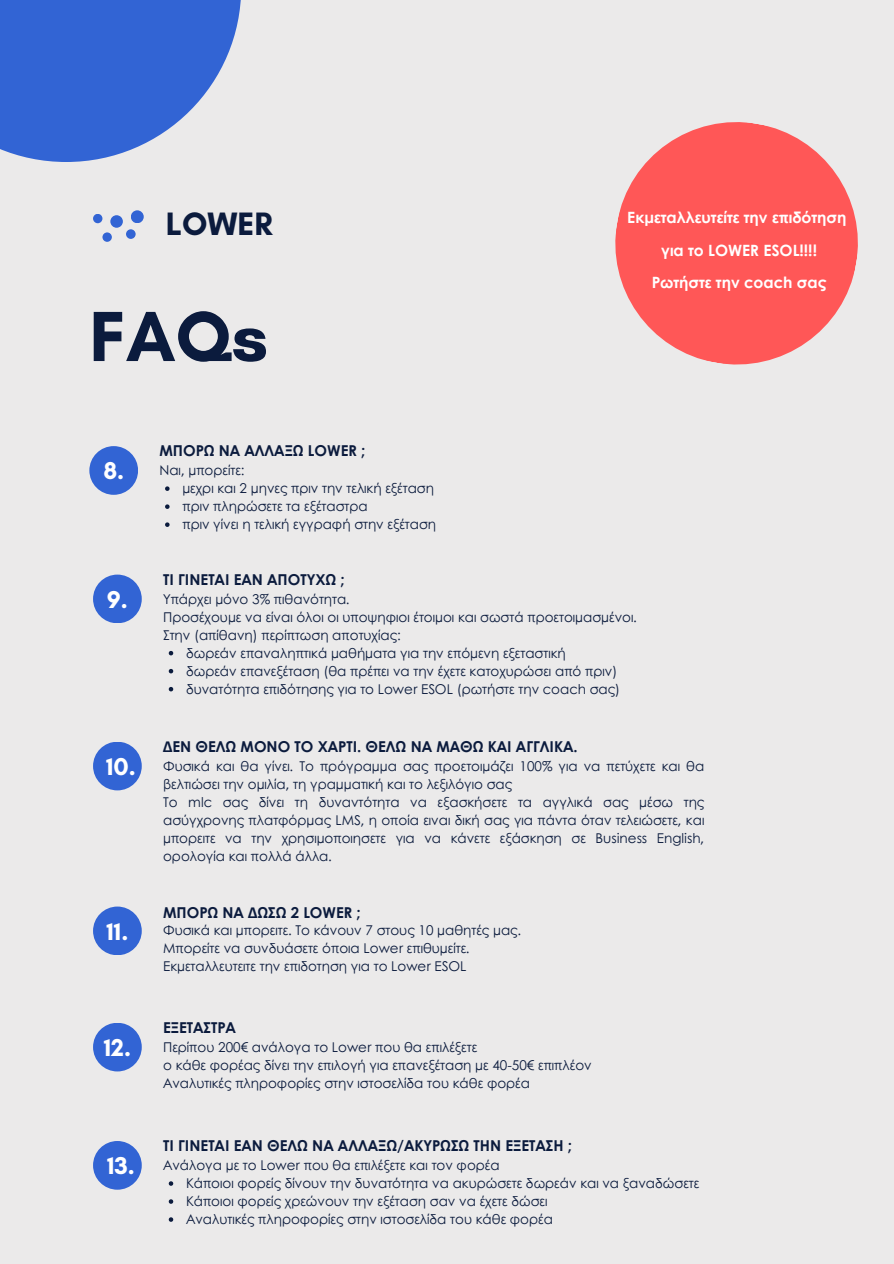
<style>
.page{position:relative;width:894px;height:1264px;background:#fff}
.page>*{position:absolute;margin:0;border:0;box-sizing:border-box;transform-origin:0 0}
.t1{font:700 72.15px "Glacial Indifference";color:#0b1b3d}
.t2{font:700 33px "Glacial Indifference";color:#0b1b3d}
.t3{font:700 24.9px "Glacial Indifference";color:#fff}
.t4{font:700 15.6px/32.7px "Century Gothic";color:#fff;text-align:center}
.t5{font:700 15px "Century Gothic";color:#0b1b3d}
.t6{font:13.5px/18px "Century Gothic";color:#0b1b3d}
</style>
<div class="page">
<div style="left:0;top:0;width:893px;height:1263px;background:#ebeaea"></div>
<div style="left:89px;top:446px;width:49px;height:49px;background:#3264d4;border-radius:50%"></div>
<div style="left:110px;top:215px;width:13px;height:13px;background:#3264d4;border-radius:50%"></div>
<svg style="left:102px;top:232px;width:10px;height:10px"></svg>
<div style="left:93px;top:214px;width:9px;height:9px;background:#3264d4;border-radius:50%"></div>
<div style="left:126px;top:229px;width:10px;height:10px;background:#3264d4;border-radius:50%"></div>
<div style="left:131px;top:210px;width:13px;height:13px;background:#3264d4;border-radius:50%"></div>
<svg style="left:0;top:0;width:241px;height:162px;fill:#3264d4"></svg>
<svg style="left:165px;top:486px;width:4px;height:5px"></svg>
<svg style="left:165px;top:504px;width:4px;height:5px"></svg>
<svg style="left:165px;top:522px;width:4px;height:5px"></svg>
<div style="left:93px;top:574px;width:49px;height:49px;background:#3264d4;border-radius:50%"></div>
<svg style="left:169px;top:651px;width:4px;height:4px"></svg>
<svg style="left:169px;top:669px;width:4px;height:4px"></svg>
<svg style="left:169px;top:687px;width:4px;height:4px"></svg>
<div style="left:93px;top:741px;width:49px;height:49px;background:#3264d4;border-radius:50%"></div>
<div style="left:93px;top:906px;width:49px;height:49px;background:#3264d4;border-radius:50%"></div>
<div style="left:93px;top:1022px;width:49px;height:49px;background:#3264d4;border-radius:50%"></div>
<div style="left:93px;top:1140px;width:49px;height:49px;background:#3264d4;border-radius:50%"></div>
<svg style="left:169px;top:1181px;width:4px;height:4px"></svg>
<svg style="left:169px;top:1199px;width:4px;height:4px"></svg>
<svg style="left:169px;top:1217px;width:4px;height:4px"></svg>
<svg style="left:615px;top:122px;width:243px;height:243px;fill:#ff5757"></svg>
<h4 class="t2" style="left:166px;top:204px;width:108px">LOWER</h4>
<h2 class="t1" style="left:89px;top:292px;width:180px">FAQs</h2>
<h1 class="t3" style="left:103px;top:455px;width:22px">8.</h1>
<p class="t5" style="left:159px;top:439px;width:207px">ΜΠΟΡΩ ΝΑ ΑΛΛΑΞΩ LOWER ;</p>
<p class="t6" style="left:159px;top:460px;width:87px">Ναι, μπορείτε:</p>
<h5 class="t6" style="left:182px;top:478px;width:253px">μεχρι και 2 μηνες πριν την τελική εξέταση</h5>
<p class="t6" style="left:182px;top:496px;width:187px">πριν πληρώσετε τα εξέταστρα</p>
<p class="t6" style="left:182px;top:514px;width:255px">πριν γίνει η τελική εγγραφή στην εξέταση</p>
<p class="t4" style="left:627px;top:200px;width:221px">Εκμεταλλευτείτε την επιδότηση για το LOWER ESOL!!!!<br>Ρωτήστε την coach σας</p>
<p class="t3" style="left:107px;top:584px;width:23px">9.</p>
<p class="t3" style="left:106px;top:751px;width:31px">10.</p>
<p class="t3" style="left:106px;top:915px;width:23px">11.</p>
<p class="t3" style="left:104px;top:1032px;width:29px">12.</p>
<p class="t3" style="left:107px;top:1150px;width:29px">13.</p>
<p class="t5" style="left:163px;top:567px;width:183px">ΤΙ ΓΙΝΕΤΑΙ ΕΑΝ ΑΠΟΤΥΧΩ ;</p>
<p class="t6" style="left:163px;top:589px;width:188px">Υπάρχει μόνο 3% πιθανότητα.</p>
<p class="t6" style="left:163px;top:607px;width:475px">Προσέχουμε να είναι όλοι οι υποψηφιοι έτοιμοι και σωστά προετοιμασμένοι.</p>
<p class="t6" style="left:163px;top:625px;width:239px">Στην (απίθανη) περίπτωση αποτυχίας:</p>
<p class="t6" style="left:186px;top:643px;width:381px">δωρεάν επαναληπτικά μαθήματα για την επόμενη εξεταστική</p>
<p class="t6" style="left:186px;top:661px;width:432px">δωρεάν επανεξέταση (θα πρέπει να την έχετε κατοχυρώσει από πριν)</p>
<p class="t6" style="left:186px;top:679px;width:435px">δυνατότητα επιδότησης για το Lower ESOL (ρωτήστε την coach σας)</p>
<p class="t5" style="left:163px;top:734px;width:416px">ΔΕΝ ΘΕΛΩ ΜΟΝΟ ΤΟ ΧΑΡΤΙ. ΘΕΛΩ ΝΑ ΜΑΘΩ ΚΑΙ ΑΓΓΛΙΚΑ.</p>
<p class="t6" style="left:163px;top:756px;width:542px">Φυσικά και θα γίνει. Το πρόγραμμα σας προετοιμάζει 100% για να πετύχετε και θα βελτιώσει την ομιλία, τη γραμματική και το λεξιλόγιο σας</p>
<p class="t6" style="left:163px;top:792px;width:542px;text-align:justify">Το mlc σας δίνει τη δυναντότητα να εξασκήσετε τα αγγλικά σας μέσω της ασύγχρονης πλατφόρμας LMS, η οποία ειναι δική σας για πάντα όταν τελειώσετε, και μπορειτε να την χρησιμοποιησετε για να κάνετε εξάσκηση σε Βusiness English, ορολογία και πολλά άλλα.</p>
<p class="t5" style="left:163px;top:901px;width:199px">ΜΠΟΡΩ ΝΑ ΔΩΣΩ 2 LOWER ;</p>
<p class="t6" style="left:163px;top:920px;width:359px">Φυσικά και μπορειτε. Το κάνουν 7 στους 10 μαθητές μας.</p>
<p class="t6" style="left:163px;top:938px;width:308px">Μπορείτε να συνδυάσετε όποια Lower επιθυμείτε.</p>
<p class="t6" style="left:163px;top:956px;width:304px">Εκμεταλλευτειτε την επιδοτηση για το Lower ESOL</p>
<p class="t5" style="left:163px;top:1015px;width:74px">ΕΞΕΤΑΣΤΡΑ</p>
<p class="t6" style="left:163px;top:1037px;width:315px">Περίπου 200€ ανάλογα το Lower που θα επιλέξετε</p>
<p class="t6" style="left:163px;top:1055px;width:430px">ο κάθε φορέας δίνει την επιλογή για επανεξέταση με 40-50€ επιπλέον</p>
<p class="t6" style="left:163px;top:1073px;width:368px">Αναλυτικές πληροφορίες στην ιστοσελίδα του κάθε φορέα</p>
<p class="t5" style="left:163px;top:1134px;width:410px">ΤΙ ΓΙΝΕΤΑΙ ΕΑΝ ΘΕΛΩ ΝΑ ΑΛΛΑΞΩ/ΑΚΥΡΩΣΩ ΤΗΝ ΕΞΕΤΑΣΗ ;</p>
<p class="t6" style="left:163px;top:1155px;width:338px">Ανάλογα με το Lower που θα επιλέξετε και τον φορέα</p>
<h5 class="t6" style="left:186px;top:1173px;width:514px">Κάποιοι φορείς δίνουν την δυνατότητα να ακυρώσετε δωρεάν και να ξαναδώσετε</h5>
<p class="t6" style="left:186px;top:1191px;width:363px">Κάποιοι φορείς χρεώνουν την εξέταση σαν να έχετε δώσει</p>
<p class="t6" style="left:186px;top:1209px;width:368px">Αναλυτικές πληροφορίες στην ιστοσελίδα του κάθε φορέα</p>
</div>
